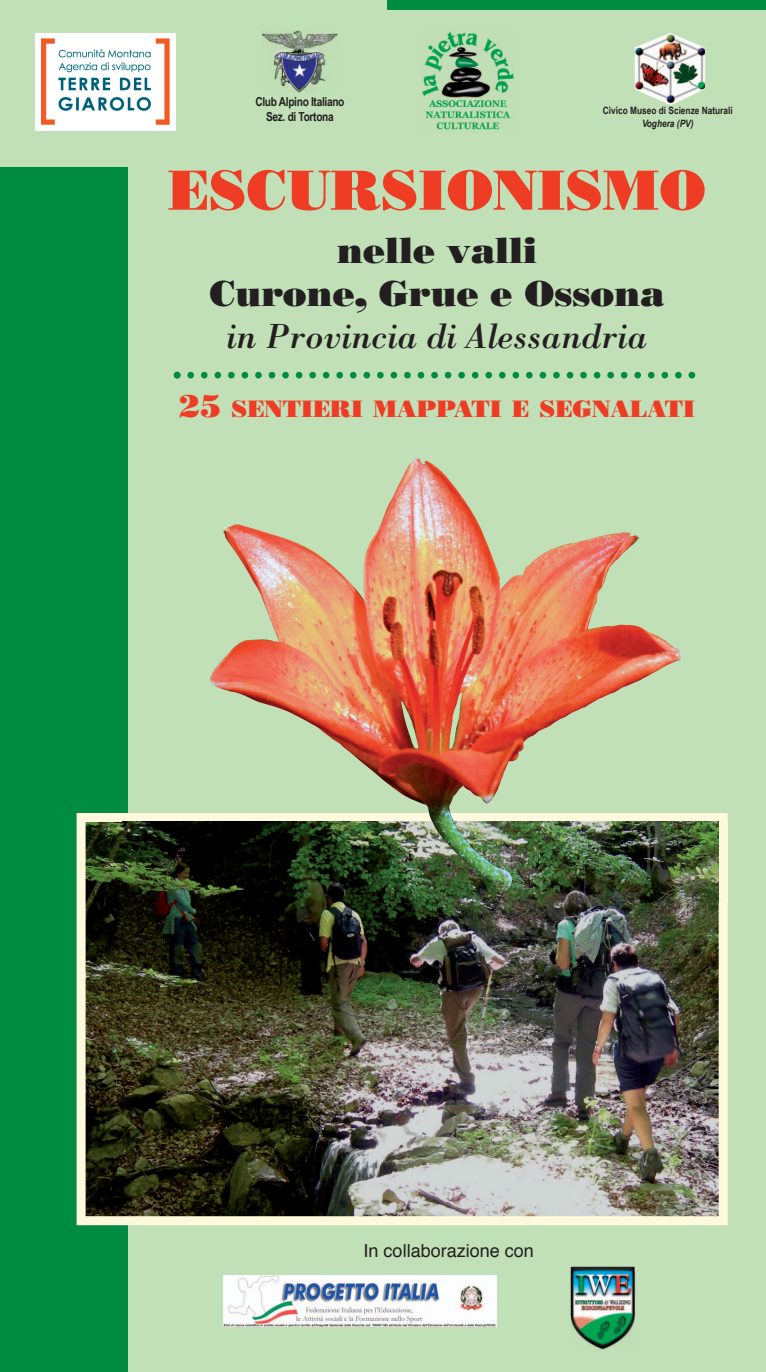
<style>
.page{position:relative;width:766px;height:1372px;background:#fff}
.page>*{position:absolute;margin:0;border:0;box-sizing:border-box;transform-origin:0 0}
.t1{font:56.25px "Bodoni Poster";color:#ef3c25}
.t2{font:36px/43.2px "Bodoni Poster";color:#231f20;text-align:center}
.t3{font:italic 36px "Bodoni";color:#231f20}
.t4{font:23.62px "Bodoni Poster";color:#ef3c25}
.t5{font:18px "Helvetica";color:#231f20}
.t6{font:700 12.38px/14.8px "Arial Narrow";letter-spacing:-.025em;color:#231f20;text-align:center}
.t7{font:700 10.12px "Arial Narrow";color:#231f20}
.t8{font:italic 700 10.12px "Arial Narrow";color:#231f20}
.s1{font-size:31.5px}
</style>
<div class="page">
<div style="left:0;top:0;width:765px;height:1371px;background:#c1e0b8"></div>
<div style="left:0;top:168px;width:128px;height:1203px;background:#008b43"></div>
<img style="left:87px;top:823px;width:630px;height:392px">
<div style="left:77px;top:813px;width:650px;height:412px;border:9px solid #fef8dd"></div>
<img style="left:122px;top:656px;width:606px;height:246px">
<img style="left:209px;top:458px;width:471px;height:432px">
<svg style="left:174px;top:372px;width:521px;height:6px"></svg>
<div style="left:387px;top:0;width:378px;height:9px;background:#008b43"></div>
<img style="left:35px;top:33px;width:141px;height:97px">
<img style="left:263px;top:31px;width:75px;height:62px">
<img style="left:421px;top:31px;width:93px;height:102px">
<img style="left:570px;top:1266px;width:65px;height:83px">
<img style="left:679px;top:48px;width:25px;height:53px">
<img style="left:223px;top:1275px;width:273px;height:50px">
<p class="t6" style="left:255px;top:95px;width:91px">Club Alpino Italiano<br>Sez. di Tortona</p>
<p class="t7" style="left:602px;top:105px;width:131px">Civico Museo di Scienze Naturali</p>
<p class="t8" style="left:642px;top:117px;width:53px">Voghera (PV)</p>
<h1 class="t1" style="left:168px;top:170px;width:539px">ESCURSIONISMO</h1>
<h2 class="t2" style="left:209px;top:232px;width:456px">nelle valli<br>Curone, Grue e Ossona</h2>
<h2 class="t3" style="left:226px;top:324px;width:422px">in Provincia di Alessandria</h2>
<h3 class="t4" style="left:179px;top:400px;width:517px"><span class="s1">25</span> SENTIERI MAPPATI E SEGNALATI</h3>
<h3 class="t5" style="left:363px;top:1242px;width:172px">In collaborazione con</h3>
</div>
